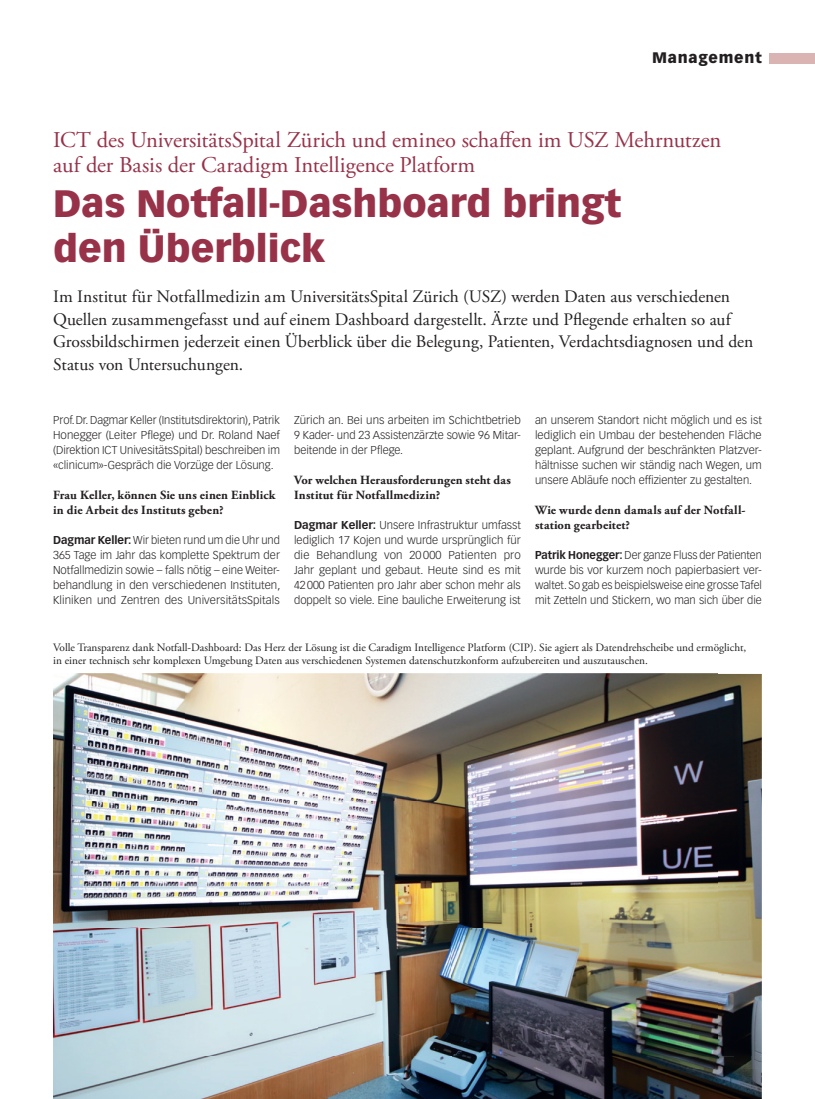
<style>
.page{position:relative;width:815px;height:1099px;background:#fff}
.page>*{position:absolute;margin:0;border:0;box-sizing:border-box;transform-origin:0 0}
.t1{font:900 37.5px/45px "Vectora LT Std";color:#983249}
.t2{font:22.5px/25px "Adobe Garamond Pro";color:#983249}
.t3{font:17.5px/22.5px "Adobe Garamond Pro";color:#231f20}
.t4{font:900 15px "Vectora LT Std";letter-spacing:.05em;color:#231f20}
.t5{font:700 12.5px/15px "Adobe Garamond Pro";letter-spacing:.01em;color:#231f20}
.t6{font:300 11.25px/15px "Vectora LT Std";color:#231f20;text-align:justify}
.t7{font:11.25px/13.5px "Adobe Garamond Pro";color:#231f20}
.s1{font-weight:700}
</style>
<div class="page">
<div style="left:770px;top:53px;width:45px;height:10px;background:#d9b4b3"></div>
<img style="left:53px;top:674px;width:709px;height:424px">
<img style="left:657px;top:1060px;width:57px;height:8px">
<svg style="left:715px;top:1068px;width:13px;height:1px"></svg>
<img style="left:734px;top:1056px;width:25px;height:12px">
<h3 class="t4" style="left:652px;top:49px;width:111px">Management</h3>
<h2 class="t2" style="left:53px;top:128px;width:670px">ICT des UniversitätsSpital Zürich und emineo schaffen im USZ Mehrnutzen auf der Basis der Caradigm Intelligence Platform</h2>
<h1 class="t1" style="left:53px;top:180px;width:570px">Das Notfall-Dashboard bringt den Überblick</h1>
<p class="t3" style="left:53px;top:286px;width:702px">Im Institut für Notfallmedizin am UniversitätsSpital Zürich (USZ) werden Daten aus verschiedenen Quellen zusammengefasst und auf einem Dashboard dargestellt. Ärzte und Pflegende erhalten so auf Grossbildschirmen jederzeit einen Überblick über die Belegung, Patienten, Verdachtsdiagnosen und den Status von Untersuchungen.</p>
<p class="t6" style="left:53px;top:413px;width:228px">Prof. Dr. Dagmar Keller (Institutsdirektorin), Patrik Honegger (Leiter Pflege) und Dr. Roland Naef (Direktion ICT UnivesitätsSpital) beschreiben im «clinicum»-Gespräch die Vorzüge der Lösung.</p>
<p class="t5" style="left:53px;top:488px;width:224px">Frau Keller, können Sie uns einen Einblick in die Arbeit des Instituts geben?</p>
<p class="t6" style="left:53px;top:533px;width:229px"><span class="s1">Dagmar Keller:</span> Wir bieten rund um die Uhr und 365 Tage im Jahr das komplette Spektrum der Notfallmedizin sowie – falls nötig – eine Weiter&shy;behandlung in den verschiedenen Instituten, Kliniken und Zentren des UniversitätsSpitals</p>
<p class="t6" style="left:535px;top:413px;width:228px">an unserem Standort nicht möglich und es ist lediglich ein Umbau der bestehenden Fläche geplant. Aufgrund der beschränkten Platzver&shy;hältnisse suchen wir ständig nach Wegen, um unsere Abläufe noch effizienter zu gestalten.</p>
<p class="t5" style="left:535px;top:503px;width:212px">Wie wurde denn damals auf der Notfall&shy;station gearbeitet?</p>
<p class="t6" style="left:535px;top:548px;width:228px"><span class="s1">Patrik Honegger:</span> Der ganze Fluss der Patienten wurde bis vor kurzem noch papierbasiert ver&shy;waltet. So gab es beispielsweise eine grosse Tafel mit Zetteln und Stickern, wo man sich über die</p>
<p class="t7" style="left:53px;top:641px;width:695px">Volle Transparenz dank Notfall-Dashboard: Das Herz der Lösung ist die Caradigm Intelligence Platform (CIP). Sie agiert als Datendrehscheibe und ermöglicht, in einer technisch sehr komplexen Umgebung Daten aus verschiedenen Systemen datenschutzkonform aufzubereiten und auszutauschen.</p>
<p class="t6" style="left:294px;top:413px;width:228px">Zürich an. Bei uns arbeiten im Schichtbetrieb 9 Kader- und 23 Assistenzärzte sowie 96 Mitar&shy;beitende in der Pflege.</p>
<p class="t5" style="left:294px;top:473px;width:218px">Vor welchen Herausforderungen steht das<br>Institut für Notfallmedizin?</p>
<p class="t6" style="left:294px;top:518px;width:228px"><span class="s1">Dagmar Keller:</span> Unsere Infrastruktur umfasst lediglich 17 Kojen und wurde ursprünglich für die Behandlung von 20 000 Patienten pro Jahr geplant und gebaut. Heute sind es mit 42 000 Patienten pro Jahr aber schon mehr als doppelt so viele. Eine bauliche Erweiterung ist</p>
</div>
